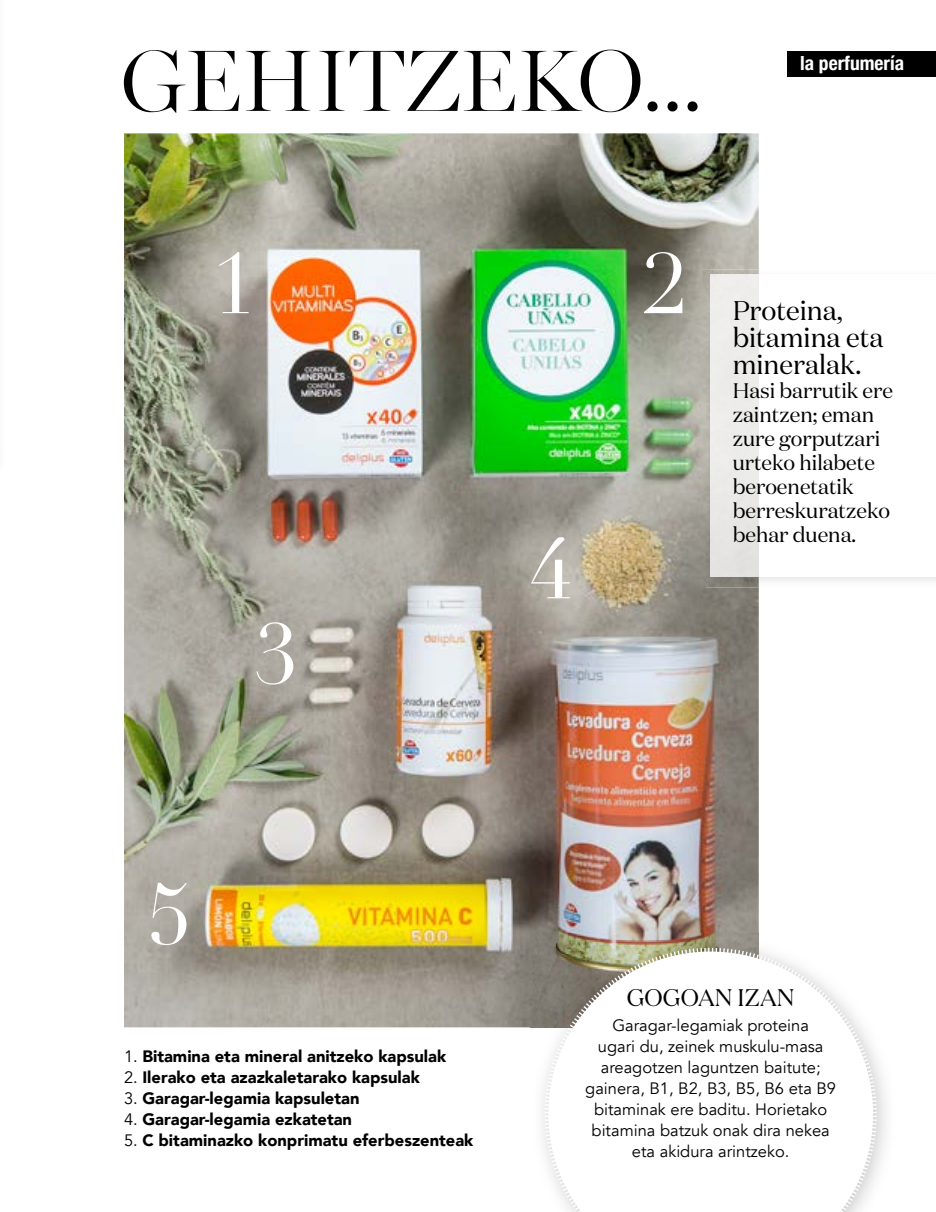
<style>
.page{position:relative;width:936px;height:1212px;background:#fff}
.page>*{position:absolute;margin:0;border:0;box-sizing:border-box;transform-origin:0 0}
.t1{font:84px "Didot";color:#fff}
.t2{font:300 76.35px "Miller Banner";color:#000}
.t3{font:27px/27px "Domaine Disp";color:#000}
.t4{font:24px "Domaine Disp";color:#000}
.t5{font:21px/24px "Domaine Disp";color:#000}
.t6{font:700 condensed 19.5px "Helvetica Neue";color:#fff}
.t7{font:16.5px/21px "Avenir";color:#000;text-align:center}
.t8{font:900 16.5px "Avenir";color:#000}
.s1{font-weight:400}
</style>
<div class="page">
<div style="left:787px;top:51px;width:148px;height:26px;background:#000"></div>
<img style="left:124px;top:133px;width:634px;height:894px">
<img style="left:530px;top:934px;width:228px;height:93px">
<svg style="left:543px;top:946px;width:335px;height:266px"></svg>
<img style="left:706px;top:269px;width:229px;height:318px">
<div style="left:758px;top:274px;width:177px;height:303px;background:#fff"></div>
<img style="left:710px;top:274px;width:48px;height:303px">
<h2 class="t2" style="left:121px;top:29px;width:583px">GEHITZEKO...</h2>
<p class="t6" style="left:800px;top:47px;width:105px">la perfumería</p>
<h1 class="t1" style="left:212px;top:234px;width:45px">1</h1>
<h1 class="t1" style="left:643px;top:234px;width:45px">2</h1>
<h1 class="t1" style="left:254px;top:604px;width:45px">3</h1>
<h1 class="t1" style="left:528px;top:519px;width:45px">4</h1>
<h3 class="t3" style="left:732px;top:297px;width:152px">Proteina, bitamina eta mineralak.</h3>
<p class="t5" style="left:732px;top:379px;width:162px">Hasi barrutik ere zaintzen; eman zure gorputzari urteko hilabete beroenetatik berreskuratzeko behar duena.</p>
<h1 class="t1" style="left:148px;top:864px;width:45px">5</h1>
<p class="t8" style="left:124px;top:1041px;width:324px"><span class="s1">1.</span> Bitamina eta mineral anitzeko kapsulak</p>
<p class="t8" style="left:124px;top:1063px;width:297px"><span class="s1">2.</span> Ilerako eta azazkaletarako kapsulak</p>
<p class="t8" style="left:124px;top:1084px;width:237px"><span class="s1">3.</span> Garagar-legamia kapsuletan</p>
<p class="t8" style="left:124px;top:1105px;width:229px"><span class="s1">4.</span> Garagar-legamia ezkatetan</p>
<p class="t8" style="left:124px;top:1126px;width:351px"><span class="s1">5.</span> C bitaminazko konprimatu eferbeszenteak</p>
<h3 class="t4" style="left:626px;top:982px;width:169px">GOGOAN IZAN</h3>
<p class="t7" style="left:585px;top:1015px;width:252px">Garagar-legamiak proteina<br>ugari du, zeinek muskulu-masa areagotzen laguntzen baitute; gainera, B1, B2, B3, B5, B6 eta B9 bitaminak ere baditu. Horietako bitamina batzuk onak dira nekea eta akidura arintzeko.</p>
</div>
